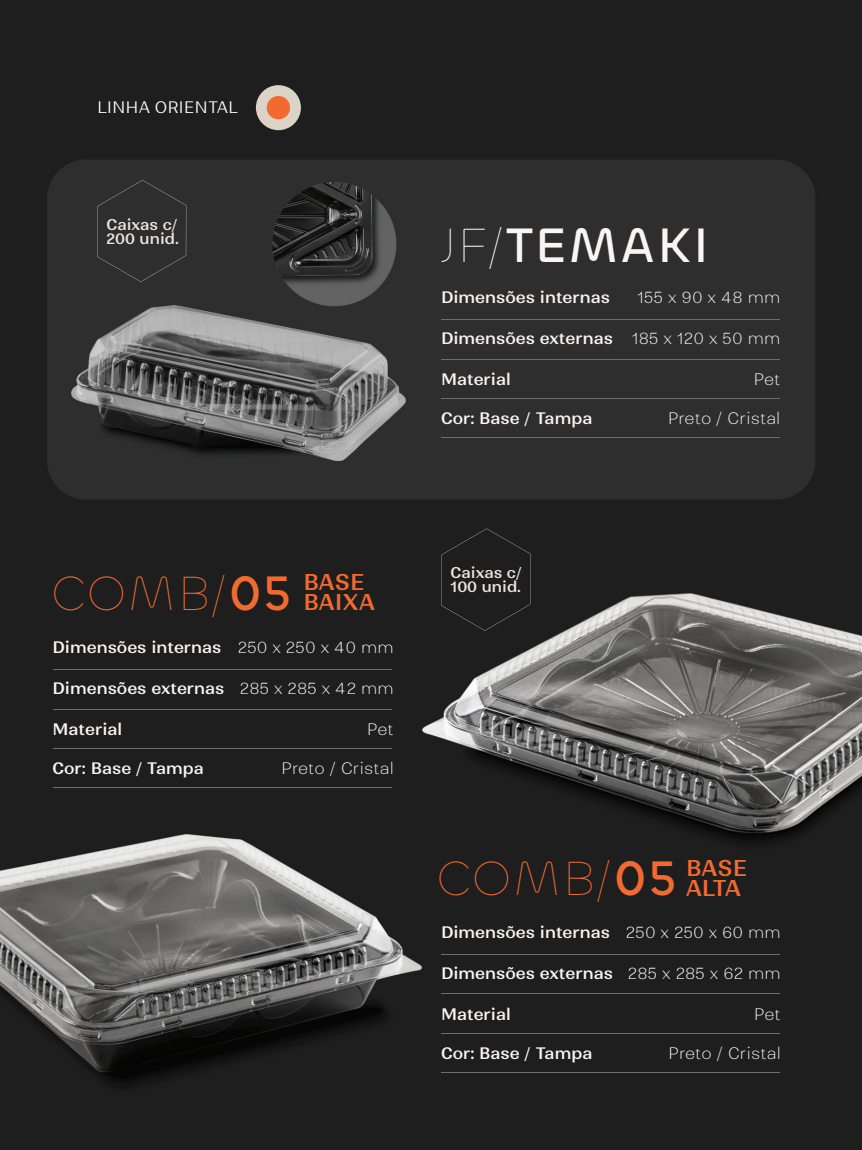
<style>
.page{position:relative;width:862px;height:1150px;background:#fff}
.page>*{position:absolute;margin:0;border:0;box-sizing:border-box;transform-origin:0 0}
.t1{font:200 50px "Chillax";letter-spacing:.05em;color:#f26a30}
.t2{font:500 50px "Chillax";letter-spacing:.05em;color:#f8f5f3}
.t3{font:500 22px/20px "Ranade";color:#f26a30}
.t4{font:500 16px "Ranade";color:#f8f5f3}
.t5{font:100 16px "Ranade";color:#f8f5f3}
.t6{font:300 16px "Ranade";color:#fff}
.t7{font:500 15px/14px "Ranade";color:#ebe6e2}
.s1{font-weight:200}
.s2{font-weight:500}
.s3{font-weight:100}
</style>
<div class="page">
<img style="left:0;top:0;width:862px;height:1150px">
<div style="left:97px;top:180px;width:89px;height:102px;background:#2e2e2e"></div>
<div style="left:256px;top:85px;width:45px;height:45px;background:#dbd3c5;border-radius:50%"></div>
<div style="left:267px;top:96px;width:23px;height:23px;background:#f26a30;border-radius:50%"></div>
<hr style="left:53px;top:670px;width:339px;height:1px;background:#6c6d70">
<hr style="left:53px;top:709px;width:339px;height:1px;background:#6c6d70">
<hr style="left:53px;top:748px;width:339px;height:1px;background:#6c6d70">
<hr style="left:53px;top:788px;width:339px;height:1px;background:#6c6d70">
<hr style="left:441px;top:954px;width:339px;height:1px;background:#6c6d70">
<hr style="left:441px;top:994px;width:339px;height:1px;background:#6c6d70">
<hr style="left:441px;top:1033px;width:339px;height:1px;background:#6c6d70">
<hr style="left:441px;top:1072px;width:339px;height:1px;background:#6c6d70">
<hr style="left:441px;top:320px;width:339px;height:1px;background:#6c6d70">
<hr style="left:441px;top:359px;width:339px;height:1px;background:#6c6d70">
<hr style="left:441px;top:398px;width:339px;height:1px;background:#6c6d70">
<hr style="left:441px;top:438px;width:339px;height:1px;background:#6c6d70">
<div style="left:441px;top:528px;width:90px;height:103px;background:#1e1e1e"></div>
<p class="t6" style="left:97px;top:97px;width:143px">LINHA ORIENTAL</p>
<p class="t7" style="left:106px;top:217px;width:74px">Caixas c/<br>200 unid.</p>
<h1 class="t2" style="left:441px;top:214px;width:269px"><span class="s1">JF/</span>TEMAKI</h1>
<p class="t4" style="left:441px;top:287px;width:171px">Dimensões internas</p>
<p class="t5" style="left:637px;top:287px;width:145px">155 x 90 x 48 mm</p>
<p class="t5" style="left:632px;top:328px;width:150px">185 x 120 x 50 mm</p>
<p class="t5" style="left:753px;top:369px;width:28px">Pet</p>
<p class="t5" style="left:668px;top:408px;width:114px">Preto / Cristal</p>
<p class="t4" style="left:441px;top:328px;width:174px">Dimensões externas</p>
<p class="t4" style="left:441px;top:369px;width:71px">Material</p>
<p class="t4" style="left:441px;top:408px;width:153px">Cor: Base / Tampa</p>
<p class="t7" style="left:451px;top:566px;width:73px">Caixas c/</p>
<h2 class="t3" style="left:303px;top:572px;width:62px">BASE</h2>
<p class="t7" style="left:451px;top:580px;width:72px">100 unid.</p>
<h2 class="t3" style="left:303px;top:592px;width:73px">BAIXA</h2>
<h1 class="t1" style="left:52px;top:564px;width:240px">COMB/<span class="s2">05</span></h1>
<p class="t4" style="left:52px;top:637px;width:343px">Dimensões internas <span class="s3">250 x 250 x 40 mm</span></p>
<p class="t5" style="left:240px;top:678px;width:156px">285 x 285 x 42 mm</p>
<p class="t5" style="left:367px;top:719px;width:28px">Pet</p>
<p class="t5" style="left:281px;top:758px;width:114px">Preto / Cristal</p>
<p class="t4" style="left:52px;top:678px;width:174px">Dimensões externas</p>
<p class="t4" style="left:52px;top:719px;width:71px">Material</p>
<p class="t4" style="left:52px;top:758px;width:153px">Cor: Base / Tampa</p>
<h1 class="t1" style="left:437px;top:848px;width:240px">COMB/<span class="s2">05</span></h1>
<p class="t4" style="left:441px;top:922px;width:341px">Dimensões internas <span class="s3">250 x 250 x 60 mm</span></p>
<p class="t5" style="left:628px;top:963px;width:155px">285 x 285 x 62 mm</p>
<p class="t5" style="left:754px;top:1004px;width:28px">Pet</p>
<p class="t5" style="left:668px;top:1043px;width:114px">Preto / Cristal</p>
<h2 class="t3" style="left:686px;top:858px;width:62px">BASE<br>ALTA</h2>
<p class="t4" style="left:441px;top:963px;width:174px">Dimensões externas</p>
<p class="t4" style="left:441px;top:1004px;width:71px">Material</p>
<p class="t4" style="left:441px;top:1043px;width:153px">Cor: Base / Tampa</p>
</div>
